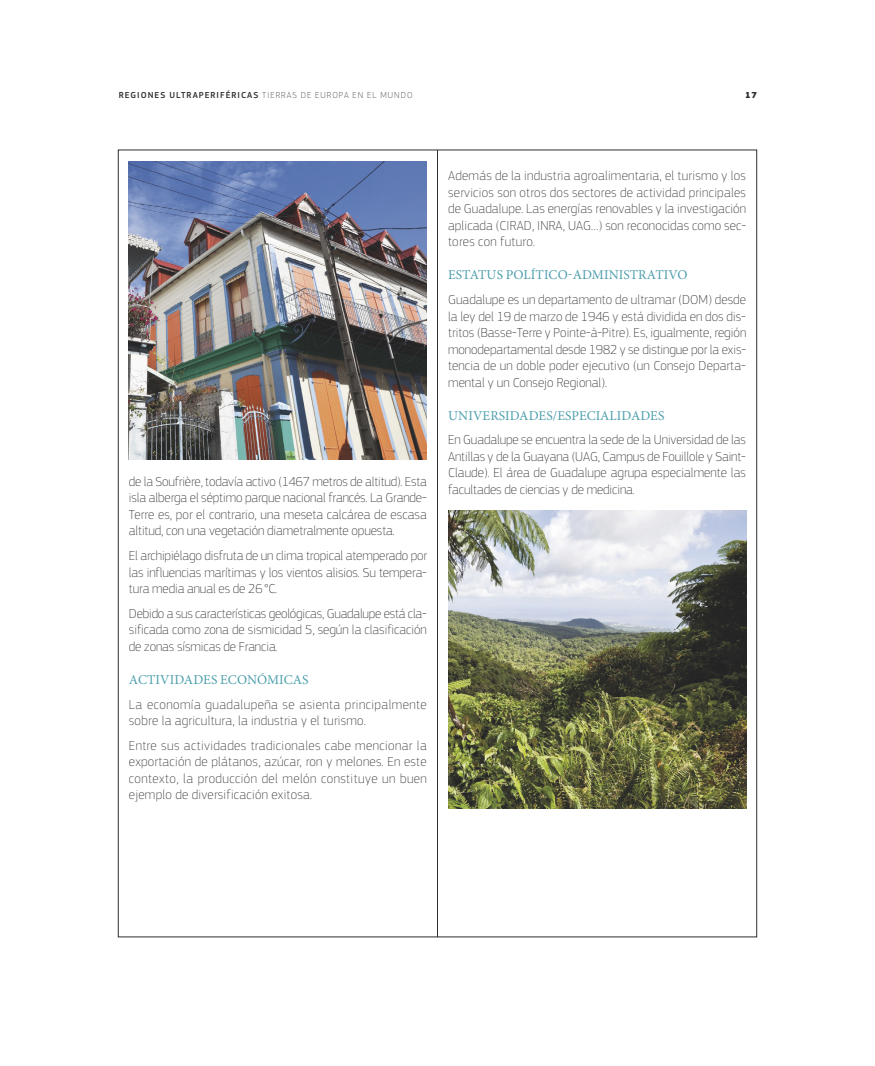
<style>
.page{position:relative;width:875px;height:1066px;background:#fff}
.page>*{position:absolute;margin:0;border:0;box-sizing:border-box;transform-origin:0 0}
.t1{font:100 13.5px/16.5px "EC Square Sans Pro";letter-spacing:.005em;color:#2e2e2d;text-align:justify}
.t2{font:100 13.5px/16.5px "EC Square Sans Pro";letter-spacing:.035em;color:#2e2e2d}
.t3{font:13.5px "Minion Pro";letter-spacing:.005em;color:#4d9fac}
.t4{font:500 9px "EC Square Sans Pro";letter-spacing:.115em;color:#2e2e2d}
.t5{font:900 9px "EC Square Sans Pro";color:#2e2e2d}
.s1{font-weight:100}
</style>
<div class="page">
<hr style="left:437px;top:150px;width:1px;height:787px;background:#2e2e2d">
<img style="left:129px;top:161px;width:297px;height:298px">
<img style="left:448px;top:511px;width:297px;height:297px">
<p class="t4" style="left:119px;top:90px;width:295px">REGIONES ULTRAPERIFÉRICAS <span class="s1">TIERRAS DE EUROPA EN EL MUNDO</span></p>
<p class="t5" style="left:744px;top:89px;width:13px">17</p>
<p class="t1" style="left:129px;top:473px;width:299px">de la Soufrière, todavía activo (1467 metros de altitud). Esta isla alberga el séptimo parque nacional francés. La Grande-Terre es, por el contrario, una meseta calcárea de escasa altitud, con una vegetación diametralmente opuesta.</p>
<p class="t1" style="left:129px;top:547px;width:299px">El archipiélago disfruta de un clima tropical atemperado por las influencias marítimas y los vientos alisios. Su tempera&shy;tura media anual es de 26 °C.</p>
<p class="t1" style="left:129px;top:605px;width:299px">Debido a sus características geológicas, Guadalupe está cla&shy;sificada como zona de sismicidad 5, según la clasificación de zonas sísmicas de Francia.</p>
<p class="t3" style="left:129px;top:670px;width:181px">ACTIVIDADES ECONÓMICAS</p>
<p class="t2" style="left:129px;top:695px;width:299px">La economía guadalupeña se asienta principalmente sobre la agricultura, la industria y el turismo.</p>
<p class="t1" style="left:129px;top:737px;width:299px">Entre sus actividades tradicionales cabe mencionar la exportación de plátanos, azúcar, ron y melones. En este contexto, la producción del melón constituye un buen ejemplo de diversificación exitosa.</p>
<p class="t1" style="left:448px;top:167px;width:299px">Además de la industria agroalimentaria, el turismo y los servicios son otros dos sectores de actividad principales de Guadalupe. Las energías renovables y la investigación aplicada (CIRAD, INRA, UAG…) son reconocidas como sec&shy;tores con futuro.</p>
<p class="t3" style="left:448px;top:266px;width:241px">ESTATUS POLÍTICO-ADMINISTRATIVO</p>
<p class="t1" style="left:448px;top:291px;width:299px">Guadalupe es un departamento de ultramar (DOM) desde la ley del 19 de marzo de 1946 y está dividida en dos dis&shy;tritos (Basse-Terre y Pointe-à-Pitre). Es, igualmente, región monodepartamental desde 1982 y se distingue por la exis&shy;tencia de un doble poder ejecutivo (un Consejo Departa&shy;mental y un Consejo Regional).</p>
<p class="t3" style="left:448px;top:406px;width:218px">UNIVERSIDADES/ESPECIALIDADES</p>
<p class="t1" style="left:448px;top:431px;width:299px">En Guadalupe se encuentra la sede de la Universidad de las Antillas y de la Guayana (UAG, Campus de Fouillole y Saint-Claude). El área de Guadalupe agrupa especialmente las facultades de ciencias y de medicina.</p>
</div>
